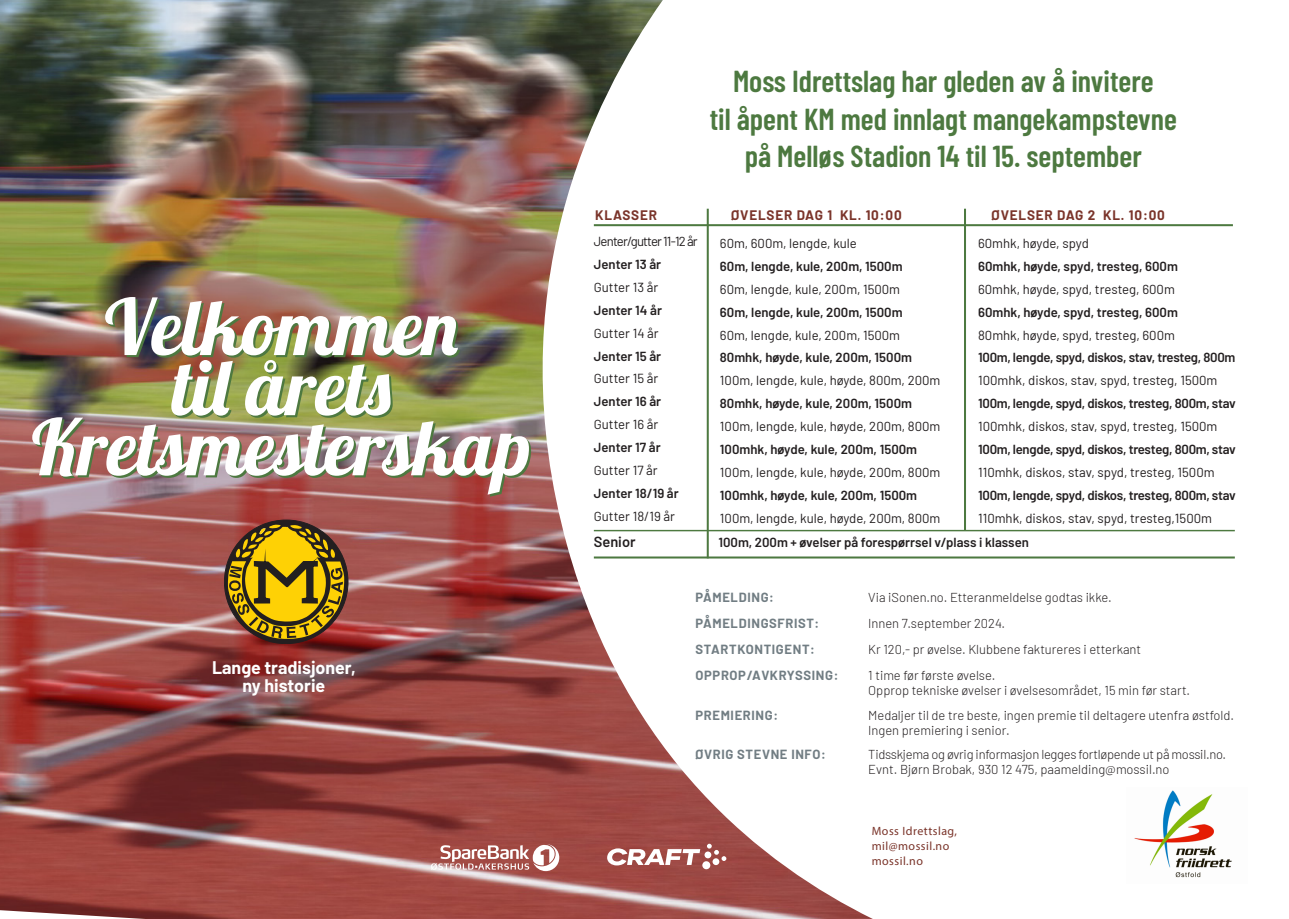
<style>
.page{position:relative;width:1289px;height:919px;background:#fff}
.page>*{position:absolute;margin:0;border:0;box-sizing:border-box;transform-origin:0 0}
.t1{font:77.4px "Lobster 1.4";color:#fff}
.t2{font:600 30.3px "Barlow Condensed";color:#4d7940}
.t3{font:700 17.85px "Barlow";color:#fff}
.t4{font:600 14.55px "Barlow";color:#231f20}
.t5{font:700 13.5px "Barlow";letter-spacing:.06em;color:#7a342a}
.t6{font:13.2px/23px "Barlow";color:#231f20}
.t7{font:600 13.2px "Barlow";color:#231f20}
.t8{font:600 13.2px "Barlow";letter-spacing:-.02em;color:#231f20}
.t9{font:13.2px "Barlow";letter-spacing:-.06em;color:#231f20}
.t10{font:300 12.9px "Barlow";color:#231f20}
.t11{font:700 12.9px "Barlow";letter-spacing:.05em;color:#717d83}
.t12{font:300 12.9px "Barlow";letter-spacing:-.02em;color:#231f20}
.t13{font:12px "Myriad Pro";letter-spacing:.04em;color:#7a342a}
.s1{font-weight:600}
.s2{font-family:"Barlow Condensed"}
</style>
<div class="page">
<img style="left:0;top:0;width:872px;height:918px">
<svg style="left:228px;top:520px;width:116px;height:119px;background:#a37e19"></svg>
<hr style="left:594px;top:556px;width:640px;height:2px;background:#4d7940">
<hr style="left:594px;top:530px;width:640px;height:1px;background:#4d7940">
<hr style="left:594px;top:224px;width:638px;height:2px;background:#4d7940">
<hr style="left:706px;top:209px;width:2px;height:349px;background:#4d7940">
<hr style="left:964px;top:209px;width:2px;height:321px;background:#4d7940">
<img style="left:1134px;top:790px;width:98px;height:88px">
<svg style="left:607px;top:843px;width:119px;height:26px"></svg>
<svg style="left:431px;top:844px;width:128px;height:27px"></svg>
<p class="t1" style="left:105px;top:277px;width:355px">Velkommen</p>
<p class="t1" style="left:172px;top:338px;width:220px">til årets</p>
<p class="t1" style="left:32px;top:398px;width:500px">Kretsmesterskap</p>
<p class="t3" style="left:212px;top:654px;width:145px">Lange tradisjoner,</p>
<p class="t3" style="left:242px;top:672px;width:84px">ny historie</p>
<p class="t2" style="left:733px;top:60px;width:422px">Moss Idrettslag har gleden av å invitere</p>
<p class="t2" style="left:709px;top:97px;width:468px">til åpent KM med innlagt mangekampstevne</p>
<p class="t2" style="left:744px;top:135px;width:398px">på Melløs Stadion 14 til 15. september</p>
<p class="t5" style="left:595px;top:205px;width:63px">KLASSER</p>
<p class="t5" style="left:731px;top:205px;width:172px">ØVELSER DAG 1 KL. 10:00</p>
<p class="t5" style="left:991px;top:205px;width:175px">ØVELSER DAG 2 KL. 10:00</p>
<p class="t9" style="left:594px;top:231px;width:105px">Jenter/gutter 11-12 år</p>
<p class="t7" style="left:594px;top:254px;width:69px">Jenter 13 år</p>
<p class="t6" style="left:594px;top:274px;width:70px">Gutter 13 år<br><span class="s1">Jenter 14 år</span></p>
<p class="t6" style="left:594px;top:320px;width:66px">Gutter 14 år</p>
<p class="t7" style="left:594px;top:346px;width:69px">Jenter 15 år</p>
<p class="t6" style="left:594px;top:366px;width:66px">Gutter 15 år</p>
<p class="t7" style="left:594px;top:392px;width:69px">Jenter 16 år</p>
<p class="t6" style="left:594px;top:412px;width:66px">Gutter 16 år</p>
<p class="t7" style="left:594px;top:437px;width:68px">Jenter 17 år</p>
<p class="t6" style="left:594px;top:458px;width:65px">Gutter 17 år</p>
<p class="t7" style="left:594px;top:483px;width:86px">Jenter 18/19 år</p>
<p class="t6" style="left:594px;top:503px;width:83px">Gutter 18/19 år</p>
<p class="t4" style="left:594px;top:531px;width:43px">Senior</p>
<p class="t6" style="left:720px;top:230px;width:138px">60m, 600m, lengde, kule</p>
<p class="t6" style="left:978px;top:230px;width:112px">60mhk, høyde, spyd</p>
<p class="t7" style="left:720px;top:256px;width:184px">60m, lengde, kule, 200m, 1500m</p>
<p class="t7" style="left:978px;top:256px;width:201px">60mhk, høyde, spyd, tresteg, 600m</p>
<p class="t6" style="left:720px;top:276px;width:182px">60m, lengde, kule, 200m, 1500m</p>
<p class="t6" style="left:978px;top:276px;width:198px">60mhk, høyde, spyd, tresteg, 600m</p>
<p class="t7" style="left:720px;top:302px;width:184px">60m, lengde, kule, 200m, 1500m</p>
<p class="t7" style="left:978px;top:302px;width:201px">60mhk, høyde, spyd, tresteg, 600m</p>
<p class="t6" style="left:720px;top:322px;width:182px">60m, lengde, kule, 200m, 1500m</p>
<p class="t6" style="left:978px;top:322px;width:198px">80mhk, høyde, spyd, tresteg, 600m</p>
<p class="t7" style="left:720px;top:348px;width:194px">80mhk, høyde, kule, 200m, 1500m</p>
<p class="t8" style="left:978px;top:348px;width:259px">100m, lengde, spyd, diskos, stav, tresteg, 800m</p>
<p class="t6" style="left:720px;top:368px;width:222px">100m, lengde, kule, høyde, 800m, 200m</p>
<p class="t6" style="left:978px;top:368px;width:241px">100mhk, diskos, stav, spyd, tresteg, 1500m</p>
<p class="t7" style="left:720px;top:394px;width:194px">80mhk, høyde, kule, 200m, 1500m</p>
<p class="t8" style="left:978px;top:394px;width:259px">100m, lengde, spyd, diskos, tresteg, 800m, stav</p>
<p class="t6" style="left:720px;top:414px;width:222px">100m, lengde, kule, høyde, 200m, 800m</p>
<p class="t6" style="left:978px;top:414px;width:241px">100mhk, diskos, stav, spyd, tresteg, 1500m</p>
<p class="t7" style="left:720px;top:439px;width:199px">100mhk, høyde, kule, 200m, 1500m</p>
<p class="t8" style="left:978px;top:439px;width:259px">100m, lengde, spyd, diskos, tresteg, 800m, stav</p>
<p class="t6" style="left:720px;top:459px;width:222px">100m, lengde, kule, høyde, 200m, 800m</p>
<p class="t6" style="left:978px;top:459px;width:238px">110mhk, diskos, stav, spyd, tresteg, 1500m</p>
<p class="t7" style="left:720px;top:485px;width:199px">100mhk, høyde, kule, 200m, 1500m</p>
<p class="t8" style="left:978px;top:485px;width:259px">100m, lengde, spyd, diskos, tresteg, 800m, stav</p>
<p class="t6" style="left:720px;top:505px;width:222px">100m, lengde, kule, høyde, 200m, 800m</p>
<p class="t6" style="left:978px;top:505px;width:235px">110mhk, diskos, stav, spyd, tresteg,1500m</p>
<p class="t7" style="left:718px;top:532px;width:312px">100m, 200m + øvelser på forespørrsel v/plass i klassen</p>
<p class="t11" style="left:695px;top:588px;width:80px">PÅMELDING:</p>
<p class="t10" style="left:868px;top:588px;width:245px">Via iSonen.no. Etteranmeldelse godtas ikke.</p>
<p class="t11" style="left:695px;top:614px;width:125px">PÅMELDINGSFRIST:</p>
<p class="t10" style="left:868px;top:614px;width:138px">Innen 7.september 2024<span class="s2">.</span></p>
<p class="t11" style="left:695px;top:640px;width:121px">STARTKONTIGENT:</p>
<p class="t10" style="left:868px;top:640px;width:274px">Kr 120,- pr øvelse. Klubbene faktureres i etterkant</p>
<p class="t11" style="left:695px;top:666px;width:144px">OPPROP/AVKRYSSING:</p>
<p class="t10" style="left:868px;top:666px;width:129px">1 time før første øvelse.</p>
<p class="t10" style="left:868px;top:680px;width:323px">Opprop tekniske øvelser i øvelsesområdet, 15 min før start.</p>
<p class="t11" style="left:695px;top:706px;width:84px">PREMIERING:</p>
<p class="t10" style="left:868px;top:706px;width:367px">Medaljer til de tre beste, ingen premie til deltagere utenfra østfold.</p>
<p class="t10" style="left:868px;top:721px;width:143px">Ingen premiering i senior.</p>
<p class="t11" style="left:695px;top:745px;width:132px">ØVRIG STEVNE INFO:</p>
<p class="t12" style="left:868px;top:745px;width:359px">Tidsskjema og øvrig informasjon legges fortløpende ut på mossil.no.</p>
<p class="t10" style="left:868px;top:759px;width:303px">Evnt. Bjørn Brobak, 930 12 475, paamelding@mossil.no</p>
<p class="t13" style="left:871px;top:823px;width:87px">Moss Idrettslag,</p>
<p class="t13" style="left:871px;top:838px;width:79px">mil@mossil.no</p>
<p class="t13" style="left:871px;top:853px;width:53px">mossil.no</p>
</div>
